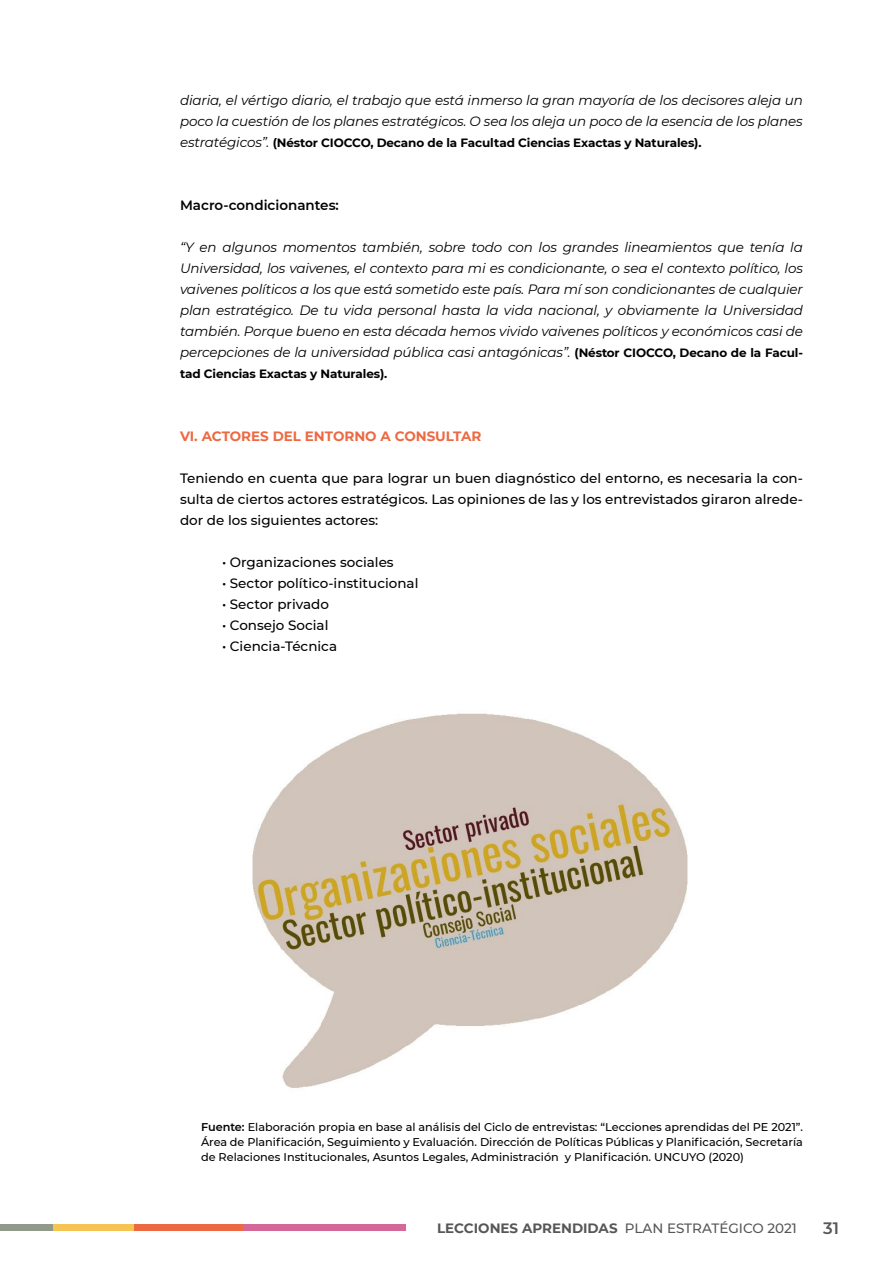
<style>
.page{position:relative;width:893px;height:1263px;background:#fff}
.page>*{position:absolute;margin:0;border:0;box-sizing:border-box;transform-origin:0 0}
.t1{font:600 16.5px "Montserrat";color:#575756}
.t2{font:italic 13.5px/21px "Montserrat";letter-spacing:-.01em;color:#000}
.t3{font:500 13.5px/21px "Montserrat";color:#000;text-align:justify}
.t4{font:700 13.5px "Montserrat";color:#575756}
.t5{font:700 13.5px "Montserrat";color:#ed6942}
.t6{font:600 13.5px "Montserrat";color:#000}
.t7{font:700 12px "Montserrat";letter-spacing:-.01em;color:#000}
.t8{font:500 11.25px/15px "Montserrat";color:#000;text-align:justify}
.s1{font-weight:400;font-style:italic;font-size:13.5px}
.s2{font-weight:700;font-style:normal;font-size:12px}
.s3{font-weight:600}
.s4{font-weight:500}
</style>
<div class="page">
<div style="left:0;top:1224px;width:53px;height:7px;background:#91998a"></div>
<div style="left:53px;top:1224px;width:81px;height:7px;background:#f5c452"></div>
<div style="left:134px;top:1224px;width:109px;height:7px;background:#ed6942"></div>
<div style="left:243px;top:1224px;width:162px;height:7px;background:#d46999"></div>
<img style="left:252px;top:713px;width:436px;height:375px">
<p class="t2" style="left:180px;top:89px;width:624px">diaria, el vértigo diario, el trabajo que está inmerso la gran mayoría de los decisores aleja un poco la cuestión de los planes estratégicos. O sea los aleja un poco de la esencia de los planes</p>
<p class="t7" style="left:180px;top:134px;width:523px"><span class="s1">estratégicos”.</span> (Néstor CIOCCO, Decano de la Facultad Ciencias Exactas y Naturales).</p>
<p class="t6" style="left:180px;top:196px;width:160px">Macro-condicionantes:</p>
<p class="t2" style="left:180px;top:236px;width:624px;text-align:justify">“Y en algunos momentos también, sobre todo con los grandes lineamientos que tenía la Universidad, los vaivenes, el contexto para mi es condicionante, o sea el contexto político, los vaivenes políticos a los que está sometido este país. Para mí son condicionantes de cualquier plan estratégico. De tu vida personal hasta la vida nacional, y obviamente la Universidad también. Porque bueno en esta década hemos vivido vaivenes políticos y económicos casi de percepciones de la universidad pública casi antagónicas”. <span class="s2">(Néstor CIOCCO, Decano de la Facul-</span></p>
<p class="t7" style="left:180px;top:365px;width:209px">tad Ciencias Exactas y Naturales).</p>
<p class="t5" style="left:180px;top:426px;width:303px">VI. ACTORES DEL ENTORNO A CONSULTAR</p>
<p class="t3" style="left:180px;top:467px;width:624px">Teniendo en cuenta que para lograr un buen diagnóstico del entorno, es necesaria la con&shy;sulta de ciertos actores estratégicos. Las opiniones de las y los entrevistados giraron alrede&shy;dor de los siguientes actores:</p>
<p class="t3" style="left:222px;top:551px;width:173px">• Organizaciones sociales</p>
<p class="t3" style="left:222px;top:572px;width:198px">• Sector político-institucional</p>
<p class="t3" style="left:222px;top:593px;width:109px">• Sector privado</p>
<p class="t3" style="left:222px;top:614px;width:108px">• Consejo Social</p>
<p class="t3" style="left:222px;top:635px;width:117px">• Ciencia-Técnica</p>
<p class="t8" style="left:201px;top:1119px;width:603px"><span class="s3">Fuente:</span> Elaboración propia en base al análisis del Ciclo de entrevistas: “Lecciones aprendidas del PE 2021”.<br>Área de Planificación, Seguimiento y Evaluación. Dirección de Políticas Públicas y Planificación, Secretaría de Relaciones Institucionales, Asuntos Legales, Administración y Planificación. UNCUYO (2020)</p>
<p class="t4" style="left:437px;top:1218px;width:361px">LECCIONES APRENDIDAS <span class="s4">PLAN ESTRATÉGICO 2021</span></p>
<p class="t1" style="left:823px;top:1217px;width:17px">31</p>
</div>
